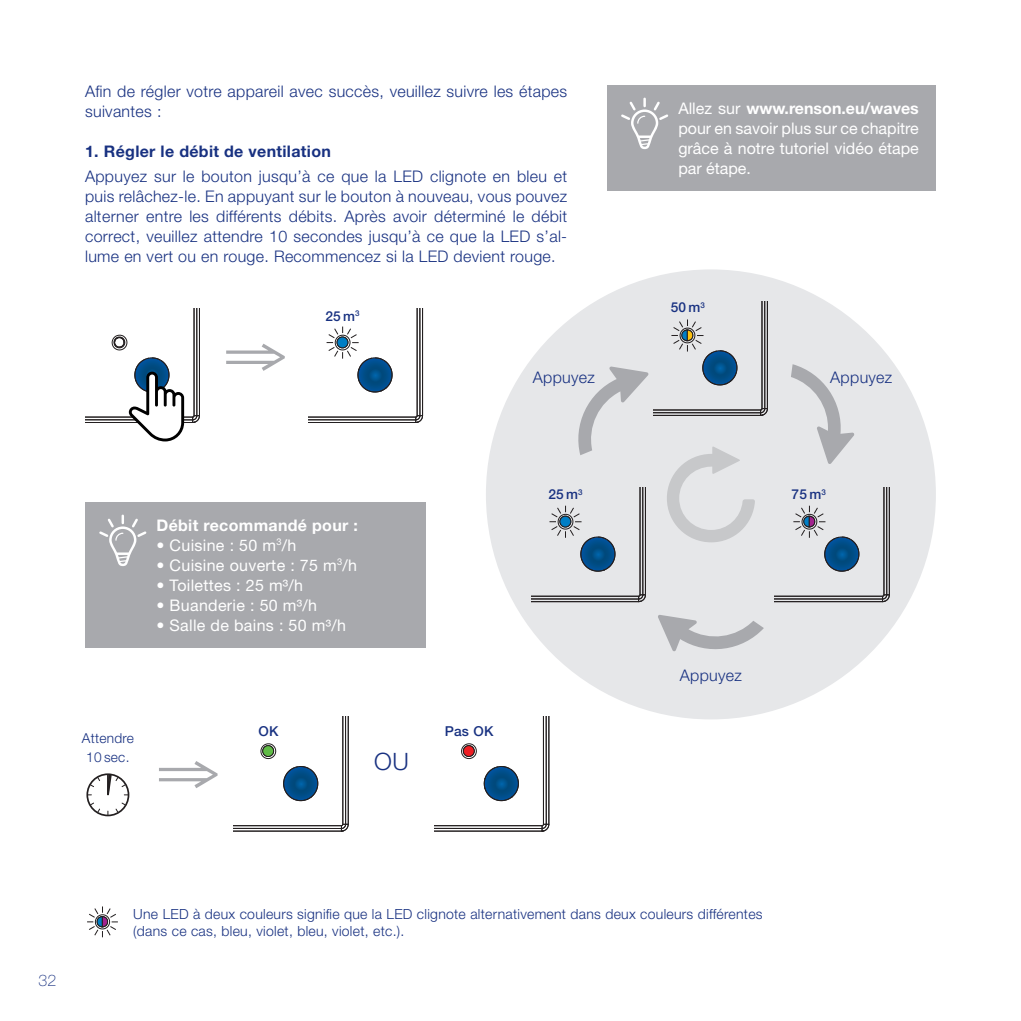
<style>
.page{position:relative;width:1021px;height:1021px;background:#fff}
.page>*{position:absolute;margin:0;border:0;box-sizing:border-box;transform-origin:0 0}
.body{font:300 24px "Helvetica Neue LT Std";color:#183181}
.body-2{font:300 16px/20px "Helvetica Neue LT Std";letter-spacing:.02em;color:#183181}
.body_negative{font:16px/20px "Helvetica Neue LT Std";letter-spacing:.02em;color:#fff;text-align:justify}
.T3{font:700 16px "Helvetica Neue LT Std";letter-spacing:.02em;color:#183181}
.body_negative-2{font:700 16px "Helvetica Neue LT Std";letter-spacing:.02em;color:#fff}
.t1{font:100 16px "Helvetica Neue LT Std";color:#183181}
.body-3{font:300 14px/17px "Helvetica Neue LT Std";letter-spacing:.02em;color:#183181}
.body-4{font:500 13.6px "Helvetica Neue LT Std";letter-spacing:.02em;color:#183181}
.body-5{font:300 13.6px/19px "Helvetica Neue LT Std";letter-spacing:.02em;color:#183181;text-align:center}
.s1{font-weight:700}
</style>
<div class="page">
<svg style="left:308px;top:308px;width:115px;height:115px"></svg>
<div style="left:337px;top:337px;width:11px;height:11px;background:#007ec5;border-radius:50%"></div>
<div style="left:337px;top:337px;width:11px;height:11px;border:1px solid #231f20;border-radius:50%"></div>
<svg style="left:85px;top:308px;width:115px;height:133px"></svg>
<svg style="left:226px;top:343px;width:59px;height:28px"></svg>
<svg style="left:159px;top:761px;width:58px;height:27px"></svg>
<div style="left:86px;top:773px;width:43px;height:43px;border:2px solid #231f20;border-radius:50%"></div>
<svg style="left:88px;top:773px;width:40px;height:41px"></svg>
<svg style="left:234px;top:716px;width:115px;height:116px"></svg>
<div style="left:263px;top:745px;width:10px;height:11px;background:#60bb46;border-radius:50%"></div>
<div style="left:262px;top:745px;width:12px;height:11px;border:1px solid #231f20;border-radius:50%"></div>
<svg style="left:434px;top:716px;width:115px;height:116px"></svg>
<div style="left:463px;top:745px;width:11px;height:11px;background:#ee1d23;border-radius:50%"></div>
<div style="left:463px;top:745px;width:11px;height:11px;border:1px solid #231f20;border-radius:50%"></div>
<div style="left:85px;top:502px;width:340px;height:145px;background:#a8a9ad"></div>
<svg style="left:99px;top:514px;width:48px;height:52px"></svg>
<div style="left:607px;top:85px;width:328px;height:105px;background:#a8a9ad"></div>
<svg style="left:621px;top:97px;width:47px;height:52px"></svg>
<svg style="left:87px;top:906px;width:31px;height:32px"></svg>
<div style="left:486px;top:269px;width:449px;height:450px;background:#e6e7e9;border-radius:50%"></div>
<svg style="left:658px;top:615px;width:106px;height:37px"></svg>
<svg style="left:775px;top:364px;width:115px;height:238px"></svg>
<svg style="left:531px;top:269px;width:237px;height:333px"></svg>
<p class="body-2" style="left:85px;top:80px;width:483px">Afin de régler votre appareil avec succès, veuillez suivre les étapes suivantes :</p>
<p class="T3" style="left:85px;top:141px;width:247px">1. Régler le débit de ventilation</p>
<p class="body-2" style="left:85px;top:166px;width:483px;text-align:justify">Appuyez sur le bouton jusqu’à ce que la LED clignote en bleu et puis relâchez-le. En appuyant sur le bouton à nouveau, vous pouvez alterner entre les différents débits. Après avoir déterminé le débit correct, veuillez attendre 10 secondes jusqu’à ce que la LED s’al&shy;lume en vert ou en rouge. Recommencez si la LED devient rouge.</p>
<p class="body-4" style="left:325px;top:307px;width:36px">25 m<sup>3</sup></p>
<p class="body-2" style="left:533px;top:366px;width:64px">Appuyez</p>
<p class="body_negative" style="left:678px;top:98px;width:242px">Allez sur <span class="s1">www.renson.eu/waves </span>pour en savoir plus sur ce chapitre grâce à notre tutoriel vidéo étape par étape.</p>
<p class="body-4" style="left:670px;top:299px;width:36px">50 m<sup>3</sup></p>
<p class="body-2" style="left:830px;top:366px;width:64px">Appuyez</p>
<p class="body_negative-2" style="left:156px;top:515px;width:203px">Débit recommandé pour :</p>
<p class="body_negative" style="left:156px;top:534px;width:141px">• Cuisine : 50 m<sup>3</sup>/h</p>
<p class="body_negative" style="left:156px;top:554px;width:202px">• Cuisine ouverte : 75 m<sup>3</sup>/h</p>
<p class="body_negative" style="left:156px;top:574px;width:148px">• Toilettes : 25 m³/h</p>
<p class="body_negative" style="left:156px;top:594px;width:162px">• Buanderie : 50 m³/h</p>
<p class="body_negative" style="left:156px;top:614px;width:191px">• Salle de bains : 50 m³/h</p>
<p class="body-5" style="left:82px;top:728px;width:54px">Attendre<br>10 sec.</p>
<p class="body-4" style="left:258px;top:723px;width:22px">OK</p>
<p class="body-4" style="left:444px;top:723px;width:50px">Pas OK</p>
<p class="body" style="left:374px;top:747px;width:36px">OU</p>
<p class="body-4" style="left:548px;top:486px;width:36px">25 m<sup>3</sup></p>
<p class="body-4" style="left:791px;top:486px;width:36px">75 m<sup>3</sup></p>
<p class="body-2" style="left:680px;top:664px;width:64px">Appuyez</p>
<p class="t1" style="left:39px;top:970px;width:19px">32</p>
<p class="body-3" style="left:133px;top:905px;width:631px">Une LED à deux couleurs signifie que la LED clignote alternativement dans deux couleurs différentes (dans ce cas, bleu, violet, bleu, violet, etc.).</p>
</div>
